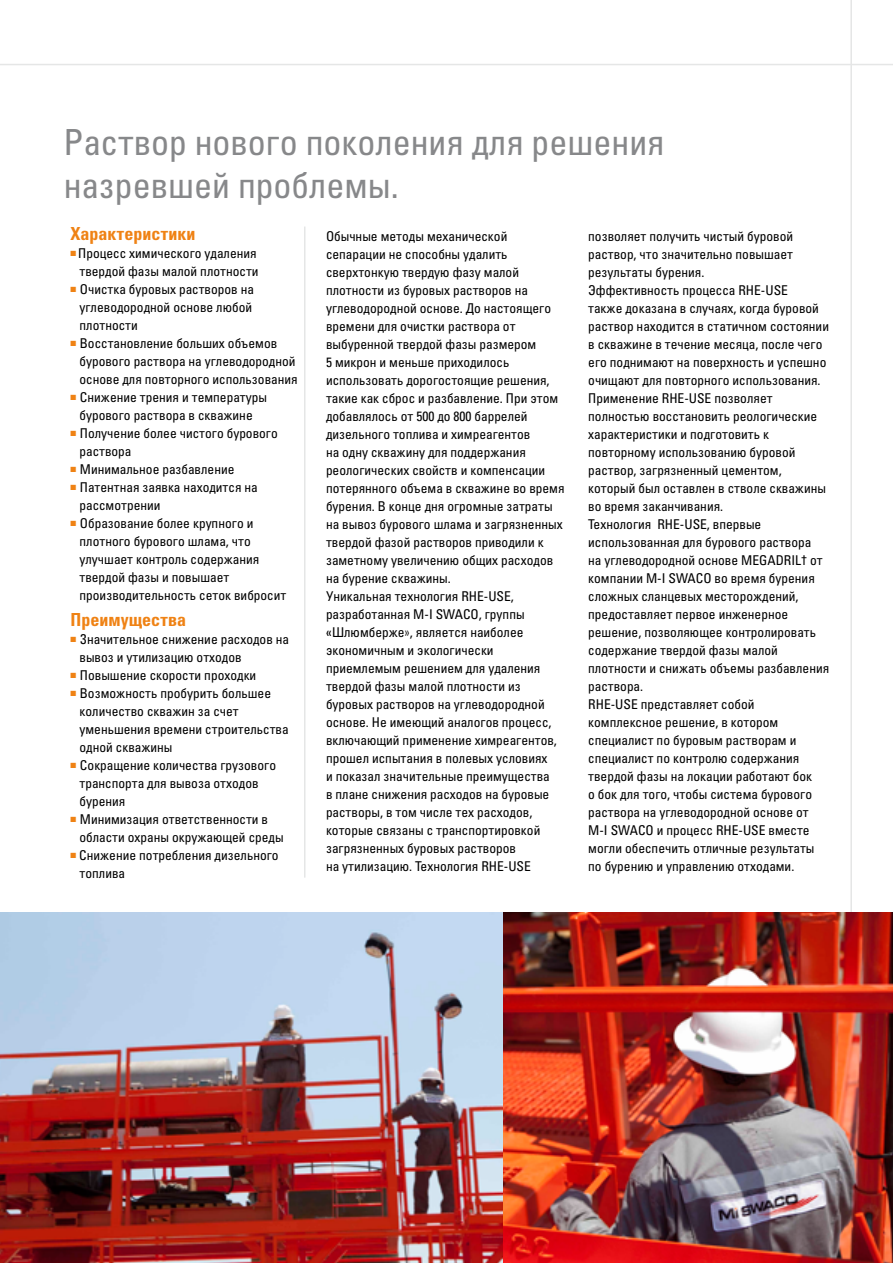
<style>
.page{position:relative;width:893px;height:1263px;background:#fff}
.page>*{position:absolute;margin:0;border:0;box-sizing:border-box;transform-origin:0 0}
.t1{font:condensed 36px/43.2px "Univers R";color:#87888a}
.t2{font:700 condensed 18px "Univers R";color:#ef8214}
.t3{font:condensed 13.5px/18px "Univers R";color:#000}
.s1{color:#ef8214}
</style>
<div class="page">
<hr style="left:0;top:64px;width:893px;height:1px;background:#e5e6e6">
<hr style="left:850px;top:0;width:2px;height:1201px;background:#e5e6e6">
<hr style="left:304px;top:227px;width:1px;height:651px;background:#e5e6e6">
<img style="left:0;top:912px;width:893px;height:351px">
<h1 class="t1" style="left:64px;top:121px;width:602px">Раствор нового поколения для решения назревшей проблемы.</h1>
<p class="t3" style="left:326px;top:227px;width:240px">Обычные методы механической сепарации не способны удалить сверхтонкую твердую фазу малой плотности из буровых растворов на углеводородной основе. До настоящего времени для очистки раствора от выбуренной твердой фазы размером<br>5 микрон и меньше приходилось использовать дорогостоящие решения, такие как сброс и разбавление. При этом добавлялось от 500 до 800 баррелей дизельного топлива и химреагентов<br>на одну скважину для поддержания реологических свойств и компенсации потерянного объема в скважине во время бурения. В конце дня огромные затраты на вывоз бурового шлама и загрязненных твердой фазой растворов приводили к заметному увеличению общих расходов на бурение скважины.<br>Уникальная технология RHE-USE, разработанная M-I SWACO, группы «Шлюмберже», является наиболее экономичным и экологически приемлемым решением для удаления твердой фазы малой плотности из буровых растворов на углеводородной основе. Не имеющий аналогов процесс, включающий применение химреагентов, прошел испытания в полевых условиях<br>и показал значительные преимущества<br>в плане снижения расходов на буровые растворы, в том числе тех расходов, которые связаны с транспортировкой загрязненных буровых растворов<br>на утилизацию. Технология RHE-USE</p>
<p class="t3" style="left:588px;top:227px;width:242px">позволяет получить чистый буровой раствор, что значительно повышает результаты бурения.<br>Эффективность процесса RHE-USE<br>также доказана в случаях, когда буровой раствор находится в статичном состоянии в скважине в течение месяца, после чего его поднимают на поверхность и успешно очищают для повторного использования.<br>Применение RHE-USE позволяет полностью восстановить реологические характеристики и подготовить к повторному использованию буровой раствор, загрязненный цементом, который был оставлен в стволе скважины во время заканчивания.<br>Технология RHE-USE, впервые использованная для бурового раствора<br>на углеводородной основе MEGADRIL† от компании M-I SWACO во время бурения сложных сланцевых месторождений, предоставляет первое инженерное решение, позволяющее контролировать содержание твердой фазы малой плотности и снижать объемы разбавления раствора.<br>RHE-USE представляет собой комплексное решение, в котором специалист по буровым растворам и специалист по контролю содержания твердой фазы на локации работают бок<br>о бок для того, чтобы система бурового раствора на углеводородной основе от M-I SWACO и процесс RHE-USE вместе могли обеспечить отличные результаты по бурению и управлению отходами.</p>
<h2 class="t2" style="left:71px;top:223px;width:127px">Характеристики</h2>
<p class="t3" style="left:71px;top:244px;width:190px;text-align:right"><span class="s1">■</span> Процесс химического удаления твердой фазы малой плотности</p>
<p class="t3" style="left:80px;top:280px;width:176px;text-indent:-9px"><span class="s1">■</span> Очистка буровых растворов на углеводородной основе любой плотности</p>
<p class="t3" style="left:80px;top:334px;width:220px;text-indent:-9px"><span class="s1">■</span> Восстановление больших объемов бурового раствора на углеводородной основе для повторного использования</p>
<p class="t3" style="left:71px;top:388px;width:198px;text-align:center"><span class="s1">■</span> Снижение трения и температуры бурового раствора в скважине</p>
<p class="t3" style="left:80px;top:424px;width:200px;text-indent:-9px"><span class="s1">■</span> Получение более чистого бурового раствора</p>
<p class="t3" style="left:71px;top:460px;width:165px"><span class="s1">■</span> Минимальное разбавление</p>
<p class="t3" style="left:80px;top:478px;width:180px;text-indent:-9px"><span class="s1">■</span> Патентная заявка находится на рассмотрении</p>
<p class="t3" style="left:80px;top:514px;width:208px;text-indent:-9px"><span class="s1">■</span> Образование более крупного и плотного бурового шлама, что улучшает контроль содержания твердой фазы и повышает производительность сеток вибросит</p>
<h2 class="t2" style="left:71px;top:609px;width:117px">Преимущества</h2>
<p class="t3" style="left:80px;top:630px;width:211px;text-indent:-9px"><span class="s1">■</span> Значительное снижение расходов на вывоз и утилизацию отходов</p>
<p class="t3" style="left:71px;top:666px;width:187px"><span class="s1">■</span> Повышение скорости проходки</p>
<p class="t3" style="left:80px;top:684px;width:211px;text-indent:-9px"><span class="s1">■</span> Возможность пробурить большее количество скважин за счет уменьшения времени строительства одной скважины</p>
<p class="t3" style="left:80px;top:756px;width:198px;text-indent:-9px"><span class="s1">■</span> Сокращение количества грузового транспорта для вывоза отходов бурения</p>
<p class="t3" style="left:80px;top:810px;width:206px;text-indent:-9px"><span class="s1">■</span> Минимизация ответственности в области охраны окружающей среды</p>
<p class="t3" style="left:80px;top:846px;width:201px;text-indent:-9px"><span class="s1">■</span> Снижение потребления дизельного топлива</p>
</div>
